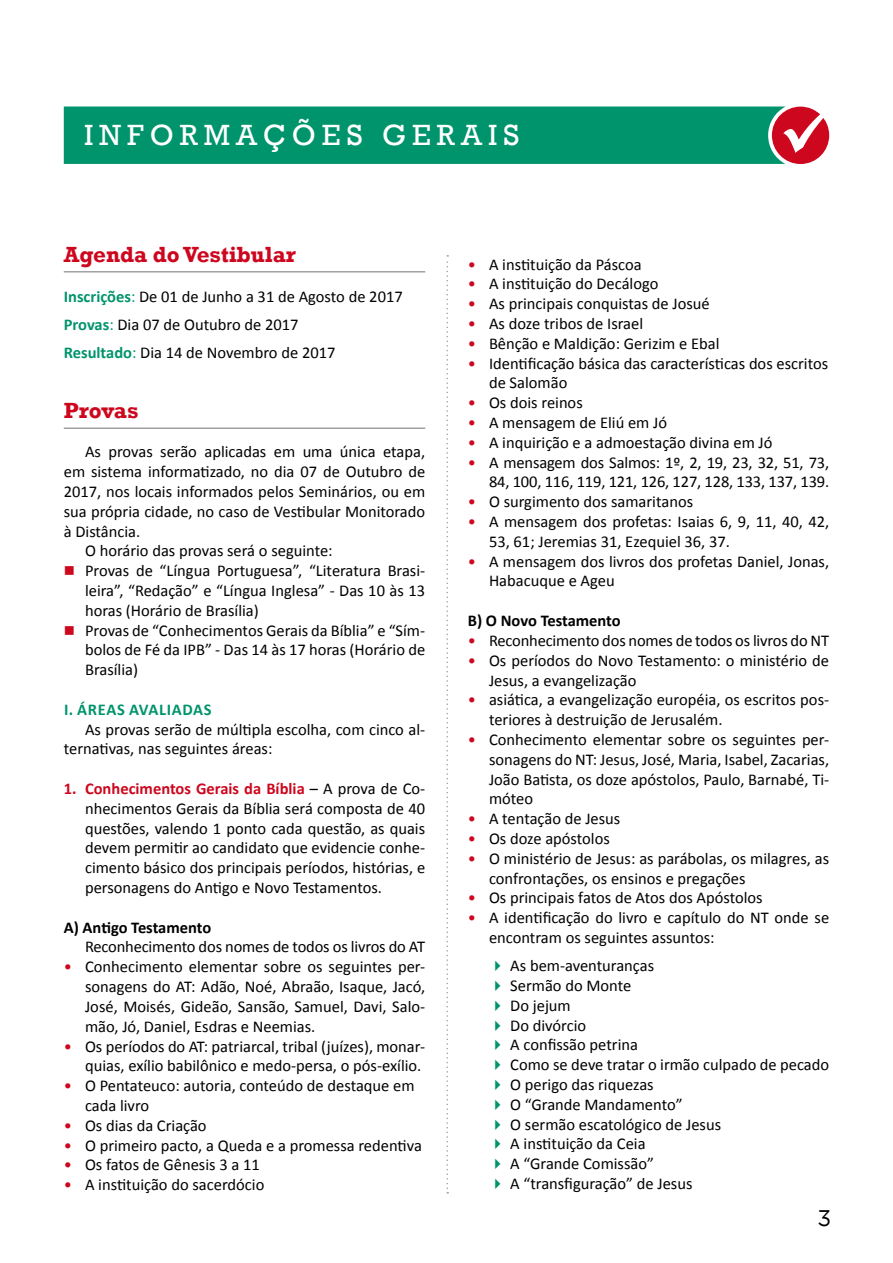
<style>
.page{position:relative;width:893px;height:1263px;background:#fff}
.page>*{position:absolute;margin:0;border:0;box-sizing:border-box;transform-origin:0 0}
.t1{font:30px "Rockwell";letter-spacing:.2em;color:#fff}
.t2{font:700 22.5px "Rockwell";color:#cd071e}
.t3{font:22.5px "Gotham";color:#000}
.t4{font:16.5px/19.8px "Calibri";color:#000}
.t5{font:700 16.5px "Calibri";letter-spacing:-.01em;color:#000}
.t6{font:700 16.5px "Calibri";letter-spacing:.04em;color:#00946c}
.s1{font-weight:700;color:#00946c}
.s2{color:#00946c}
.s3{color:#cd071e}
.s4{font-weight:700;color:#cd071e}
</style>
<div class="page">
<svg style="left:64px;top:106px;width:766px;height:58px;background:#12906d"></svg>
<hr style="left:64px;top:271px;width:361px;height:1px;background:#707172">
<hr style="left:64px;top:428px;width:361px;height:1px;background:#707172">
<svg style="left:446px;top:255px;width:2px;height:938px"></svg>
<p class="t1" style="left:84px;top:117px;width:437px">INFORMAÇÕES GERAIS</p>
<p class="t2" style="left:64px;top:241px;width:234px">Agenda do Vestibular</p>
<p class="t4" style="left:64px;top:286px;width:340px"><span class="s1">Inscrições</span><span class="s2">:</span> De 01 de Junho a 31 de Agosto de 2017</p>
<p class="t4" style="left:64px;top:315px;width:236px"><span class="s1">Provas</span><span class="s2">:</span> Dia 07 de Outubro de 2017</p>
<p class="t4" style="left:64px;top:343px;width:273px"><span class="s1">Resultado</span><span class="s2">:</span> Dia 14 de Novembro de 2017</p>
<p class="t2" style="left:64px;top:397px;width:76px">Provas</p>
<p class="t4" style="left:64px;top:442px;width:363px;text-align:justify;text-indent:21px">As provas serão aplicadas em uma única etapa, em sistema informatizado, no dia 07 de Outubro de 2017, nos locais informados pelos Seminários, ou em sua própria cidade, no caso de Vestibular Monitorado à Distância.</p>
<p class="t4" style="left:85px;top:541px;width:249px">O horário das provas será o seguinte:</p>
<p class="t4" style="left:85px;top:561px;width:342px;text-align:justify;text-indent:-21px"><span class="s3">■</span> Provas de “Língua Portuguesa”, “Literatura Brasi&shy;leira”, “Redação” e “Língua Inglesa” - Das 10 às 13 horas (Horário de Brasília)</p>
<p class="t4" style="left:85px;top:620px;width:342px;text-align:justify;text-indent:-21px"><span class="s3">■</span> Provas de “Conhecimentos Gerais da Bíblia” e “Sím&shy;bolos de Fé da IPB” - Das 14 às 17 horas (Horário de Brasília)</p>
<p class="t6" style="left:64px;top:699px;width:149px">I. ÁREAS AVALIADAS</p>
<p class="t4" style="left:64px;top:719px;width:363px;text-indent:21px">As provas serão de múltipla escolha, com cinco al&shy;ternativas, nas seguintes áreas:</p>
<p class="t4" style="left:85px;top:779px;width:342px;text-align:justify;text-indent:-21px"><span class="s4">1. Conhecimentos Gerais da Bíblia</span> – A prova de Co&shy;nhecimentos Gerais da Bíblia será composta de 40 questões, valendo 1 ponto cada questão, as quais devem permitir ao candidato que evidencie conhe&shy;cimento básico dos principais períodos, histórias, e personagens do Antigo e Novo Testamentos.</p>
<p class="t5" style="left:64px;top:917px;width:149px">A) Antigo Testamento</p>
<p class="t4" style="left:85px;top:937px;width:342px">Reconhecimento dos nomes de todos os livros do AT</p>
<p class="t4" style="left:85px;top:957px;width:342px;text-align:justify;text-indent:-21px"><span class="s3">•</span> Conhecimento elementar sobre os seguintes per&shy;sonagens do AT: Adão, Noé, Abraão, Isaque, Jacó, José, Moisés, Gideão, Sansão, Samuel, Davi, Salo&shy;mão, Jó, Daniel, Esdras e Neemias.</p>
<p class="t4" style="left:64px;top:1036px;width:363px;text-align:right"><span class="s3">•</span> Os períodos do AT: patriarcal, tribal (juízes), monar&shy;quias, exílio babilônico e medo-persa, o pós-exílio.</p>
<p class="t4" style="left:85px;top:1076px;width:331px;text-indent:-21px"><span class="s3">•</span> O Pentateuco: autoria, conteúdo de destaque em cada livro</p>
<p class="t4" style="left:64px;top:1115px;width:144px"><span class="s3">•</span> Os dias da Criação</p>
<p class="t4" style="left:64px;top:1135px;width:360px"><span class="s3">•</span> O primeiro pacto, a Queda e a promessa redentiva</p>
<p class="t4" style="left:64px;top:1155px;width:198px"><span class="s3">•</span> Os fatos de Gênesis 3 a 11</p>
<p class="t4" style="left:64px;top:1175px;width:202px"><span class="s3">•</span> A instituição do sacerdócio</p>
<p class="t4" style="left:468px;top:254px;width:175px"><span class="s3">•</span> A instituição da Páscoa</p>
<p class="t4" style="left:468px;top:274px;width:192px"><span class="s3">•</span> A instituição do Decálogo</p>
<p class="t4" style="left:468px;top:294px;width:244px"><span class="s3">•</span> As principais conquistas de Josué</p>
<p class="t4" style="left:468px;top:314px;width:177px"><span class="s3">•</span> As doze tribos de Israel</p>
<p class="t4" style="left:468px;top:333px;width:253px"><span class="s3">•</span> Bênção e Maldição: Gerizim e Ebal</p>
<p class="t4" style="left:489px;top:353px;width:341px;text-indent:-21px"><span class="s3">•</span> Identificação básica das características dos escritos de Salomão</p>
<p class="t4" style="left:468px;top:393px;width:117px"><span class="s3">•</span> Os dois reinos</p>
<p class="t4" style="left:468px;top:413px;width:201px"><span class="s3">•</span> A mensagem de Eliú em Jó</p>
<p class="t4" style="left:468px;top:432px;width:306px"><span class="s3">•</span> A inquirição e a admoestação divina em Jó</p>
<p class="t4" style="left:468px;top:452px;width:363px;text-align:right"><span class="s3">•</span> A mensagem dos Salmos: 1º, 2, 19, 23, 32, 51, 73,<br>84, 100, 116, 119, 121, 126, 127, 128, 133, 137, 139.</p>
<p class="t4" style="left:468px;top:492px;width:227px"><span class="s3">•</span> O surgimento dos samaritanos</p>
<p class="t4" style="left:489px;top:512px;width:342px;text-indent:-21px"><span class="s3">•</span> A mensagem dos profetas: Isaias 6, 9, 11, 40, 42,<br>53, 61; Jeremias 31, Ezequiel 36, 37.</p>
<p class="t4" style="left:489px;top:551px;width:342px;text-indent:-21px"><span class="s3">•</span> A mensagem dos livros dos profetas Daniel, Jonas,<br>Habacuque e Ageu</p>
<p class="t5" style="left:468px;top:610px;width:154px">B) O Novo Testamento</p>
<p class="t4" style="left:468px;top:630px;width:363px"><span class="s3">•</span> Reconhecimento dos nomes de todos os livros do NT</p>
<p class="t4" style="left:489px;top:650px;width:342px;text-indent:-21px"><span class="s3">•</span> Os períodos do Novo Testamento: o ministério de<br>Jesus, a evangelização</p>
<p class="t4" style="left:489px;top:690px;width:342px;text-indent:-21px"><span class="s3">•</span> asiática, a evangelização européia, os escritos pos&shy;teriores à destruição de Jerusalém.</p>
<p class="t4" style="left:489px;top:729px;width:342px;text-align:justify;text-indent:-21px"><span class="s3">•</span> Conhecimento elementar sobre os seguintes per&shy;sonagens do NT: Jesus, José, Maria, Isabel, Zacarias, João Batista, os doze apóstolos, Paulo, Barnabé, Ti&shy;móteo</p>
<p class="t4" style="left:468px;top:809px;width:154px"><span class="s3">•</span> A tentação de Jesus</p>
<p class="t4" style="left:468px;top:828px;width:144px"><span class="s3">•</span> Os doze apóstolos</p>
<p class="t4" style="left:489px;top:848px;width:342px;text-indent:-21px"><span class="s3">•</span> O ministério de Jesus: as parábolas, os milagres, as confrontações, os ensinos e pregações</p>
<p class="t4" style="left:468px;top:888px;width:296px"><span class="s3">•</span> Os principais fatos de Atos dos Apóstolos</p>
<p class="t4" style="left:489px;top:908px;width:342px;text-indent:-21px"><span class="s3">•</span> A identificação do livro e capítulo do NT onde se encontram os seguintes assuntos:</p>
<p class="t4" style="left:489px;top:956px;width:167px"><span class="s2">✔</span> As bem-aventuranças</p>
<p class="t4" style="left:489px;top:976px;width:144px"><span class="s2">✔</span> Sermão do Monte</p>
<p class="t4" style="left:489px;top:995px;width:83px"><span class="s2">✔</span> Do jejum</p>
<p class="t4" style="left:489px;top:1015px;width:99px"><span class="s2">✔</span> Do divórcio</p>
<p class="t4" style="left:489px;top:1035px;width:151px"><span class="s2">✔</span> A confissão petrina</p>
<p class="t4" style="left:489px;top:1055px;width:342px"><span class="s2">✔</span> Como se deve tratar o irmão culpado de pecado</p>
<p class="t4" style="left:489px;top:1075px;width:166px"><span class="s2">✔</span> O perigo das riquezas</p>
<p class="t4" style="left:489px;top:1094px;width:195px"><span class="s2">✔</span> O “Grande Mandamento”</p>
<p class="t4" style="left:489px;top:1114px;width:234px"><span class="s2">✔</span> O sermão escatológico de Jesus</p>
<p class="t4" style="left:489px;top:1134px;width:158px"><span class="s2">✔</span> A instituição da Ceia</p>
<p class="t4" style="left:489px;top:1154px;width:167px"><span class="s2">✔</span> A “Grande Comissão”</p>
<p class="t4" style="left:489px;top:1174px;width:205px"><span class="s2">✔</span> A “transfiguração” de Jesus</p>
<h2 class="t3" style="left:817px;top:1205px;width:15px">3</h2>
</div>
